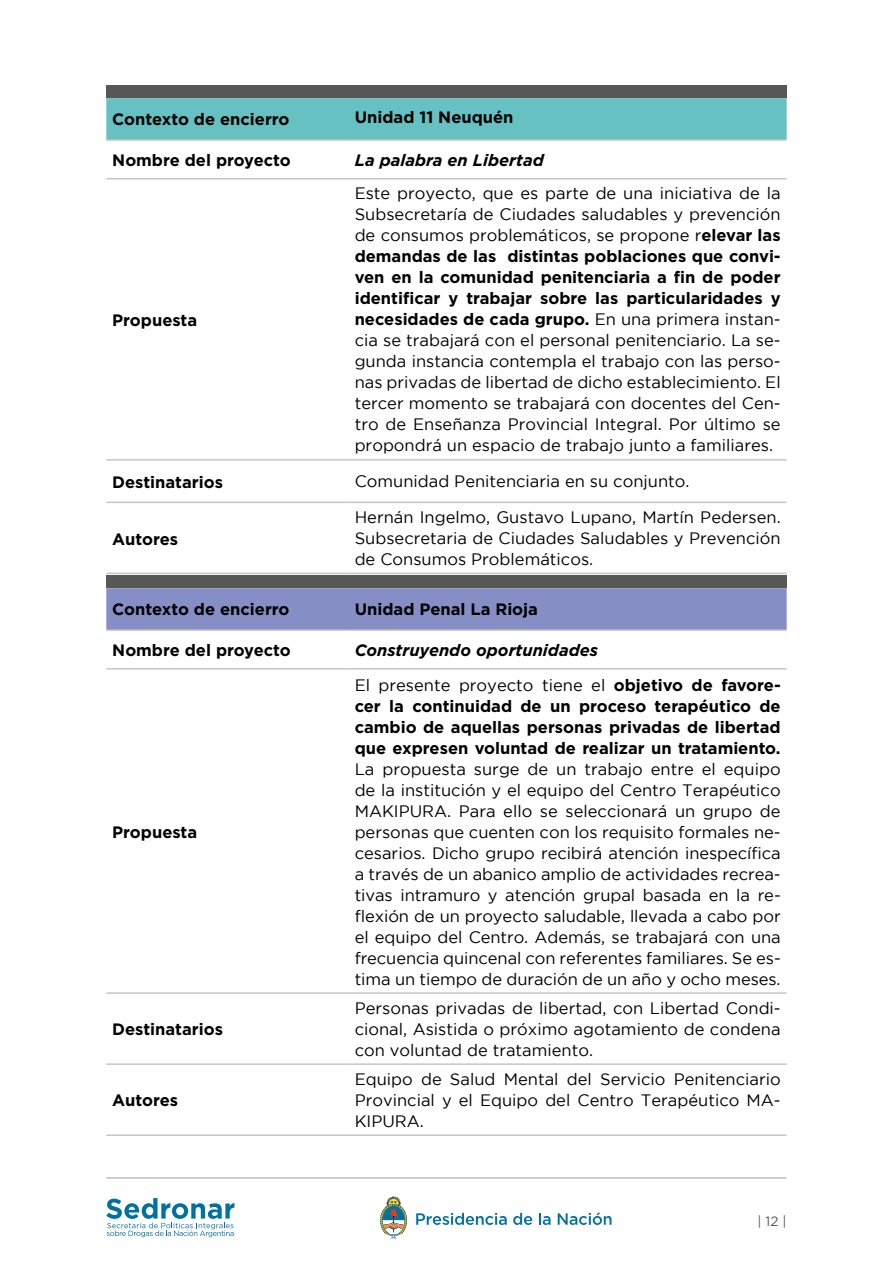
<style>
.page{position:relative;width:893px;height:1263px;background:#fff}
.page>*{position:absolute;margin:0;border:0;box-sizing:border-box;transform-origin:0 0}
.t1{font:16.5px/21px "Gotham";color:#000;text-align:justify}
.t2{font:700 16.5px/21px "Gotham";color:#000;text-align:justify}
.t3{font:italic 700 16.5px "Gotham";color:#000}
.t4{font:13.5px "Gotham";color:#575756}
.s1{font-weight:700}
.s2{font-weight:400}
</style>
<div class="page">
<hr style="left:106px;top:1177px;width:681px;height:1px;background:#9d9d9c">
<svg style="left:416px;top:1213px;width:91px;height:12px"></svg>
<svg style="left:513px;top:1213px;width:19px;height:12px"></svg>
<svg style="left:539px;top:1213px;width:12px;height:12px"></svg>
<svg style="left:558px;top:1212px;width:53px;height:13px"></svg>
<svg style="left:380px;top:1196px;width:27px;height:43px"></svg>
<svg style="left:106px;top:1198px;width:128px;height:39px"></svg>
<div style="left:106px;top:98px;width:681px;height:41px;background:#65c1c2"></div>
<hr style="left:106px;top:139px;width:243px;height:2px;background:#c6c6c6">
<hr style="left:349px;top:139px;width:438px;height:2px;background:#c6c6c6">
<hr style="left:106px;top:178px;width:243px;height:1px;background:#c6c6c6">
<hr style="left:349px;top:178px;width:438px;height:1px;background:#c6c6c6">
<hr style="left:106px;top:459px;width:243px;height:2px;background:#c6c6c6">
<hr style="left:349px;top:459px;width:438px;height:2px;background:#c6c6c6">
<hr style="left:106px;top:502px;width:243px;height:1px;background:#c6c6c6">
<hr style="left:349px;top:502px;width:438px;height:1px;background:#c6c6c6">
<hr style="left:106px;top:573px;width:243px;height:1px;background:#c6c6c6">
<hr style="left:349px;top:573px;width:438px;height:1px;background:#c6c6c6">
<div style="left:106px;top:588px;width:681px;height:41px;background:#868ec6"></div>
<hr style="left:106px;top:629px;width:243px;height:2px;background:#c6c6c6">
<hr style="left:349px;top:629px;width:438px;height:2px;background:#c6c6c6">
<hr style="left:106px;top:668px;width:243px;height:2px;background:#c6c6c6">
<hr style="left:349px;top:668px;width:438px;height:2px;background:#c6c6c6">
<hr style="left:106px;top:992px;width:243px;height:2px;background:#c6c6c6">
<hr style="left:349px;top:992px;width:438px;height:2px;background:#c6c6c6">
<hr style="left:106px;top:1063px;width:243px;height:2px;background:#c6c6c6">
<hr style="left:349px;top:1063px;width:438px;height:2px;background:#c6c6c6">
<hr style="left:106px;top:1134px;width:243px;height:2px;background:#c6c6c6">
<hr style="left:349px;top:1134px;width:438px;height:2px;background:#c6c6c6">
<div style="left:106px;top:575px;width:681px;height:13px;background:#575756"></div>
<div style="left:106px;top:85px;width:681px;height:13px;background:#575756"></div>
<p class="t2" style="left:112px;top:109px;width:179px">Contexto de encierro</p>
<p class="t2" style="left:355px;top:107px;width:160px">Unidad 11 Neuquén</p>
<p class="t2" style="left:112px;top:150px;width:180px">Nombre del proyecto</p>
<p class="t3" style="left:355px;top:149px;width:191px">La palabra en Libertad</p>
<p class="t2" style="left:112px;top:309px;width:86px">Propuesta</p>
<p class="t1" style="left:355px;top:183px;width:427px">Este proyecto, que es parte de una iniciativa de la Subsecretaría de Ciudades saludables y prevención de consumos problemáticos, se propone r<span class="s1">elevar las demandas de las distintas poblaciones que convi&shy;ven en la comunidad penitenciaria a fin de poder identificar y trabajar sobre las particularidades y necesidades de cada grupo.</span> En una primera instan&shy;cia se trabajará con el personal penitenciario. La se&shy;gunda instancia contempla el trabajo con las perso&shy;nas privadas de libertad de dicho establecimiento. El tercer momento se trabajará con docentes del Cen&shy;tro de Enseñanza Provincial Integral. Por último se propondrá un espacio de trabajo junto a familiares.</p>
<p class="t2" style="left:112px;top:471px;width:112px">Destinatarios</p>
<p class="t1" style="left:355px;top:471px;width:336px">Comunidad Penitenciaria en su conjunto.</p>
<p class="t2" style="left:112px;top:528px;width:67px">Autores</p>
<p class="t1" style="left:355px;top:506px;width:427px">Hernán Ingelmo, Gustavo Lupano, Martín Pedersen.<br>Subsecretaria de Ciudades Saludables y Prevención de Consumos Problemáticos.</p>
<p class="t2" style="left:112px;top:599px;width:179px">Contexto de encierro</p>
<p class="t2" style="left:355px;top:599px;width:185px">Unidad Penal La Rioja</p>
<p class="t2" style="left:112px;top:640px;width:180px">Nombre del proyecto</p>
<p class="t3" style="left:355px;top:639px;width:245px">Construyendo oportunidades</p>
<p class="t2" style="left:112px;top:821px;width:86px">Propuesta</p>
<p class="t2" style="left:112px;top:1019px;width:112px">Destinatarios</p>
<p class="t2" style="left:112px;top:1090px;width:67px">Autores</p>
<p class="t2" style="left:355px;top:674px;width:427px"><span class="s2">El presente proyecto tiene el</span> objetivo de favore&shy;cer la continuidad de un proceso terapéutico de cambio de aquellas personas privadas de libertad que expresen voluntad de realizar un tratamiento.</p>
<p class="t1" style="left:355px;top:758px;width:427px">La propuesta surge de un trabajo entre el equipo de la institución y el equipo del Centro Terapéutico MAKIPURA. Para ello se seleccionará un grupo de personas que cuenten con los requisito formales ne&shy;cesarios. Dicho grupo recibirá atención inespecífica a través de un abanico amplio de actividades recrea&shy;tivas intramuro y atención grupal basada en la re&shy;flexión de un proyecto saludable, llevada a cabo por el equipo del Centro. Además, se trabajará con una frecuencia quincenal con referentes familiares. Se es&shy;tima un tiempo de duración de un año y ocho meses.</p>
<p class="t1" style="left:355px;top:997px;width:427px">Personas privadas de libertad, con Libertad Condi&shy;cional, Asistida o próximo agotamiento de condena con voluntad de tratamiento.</p>
<p class="t1" style="left:355px;top:1068px;width:427px">Equipo de Salud Mental del Servicio Penitenciario Provincial y el Equipo del Centro Terapéutico MA-KIPURA.</p>
<p class="t4" style="left:757px;top:1213px;width:31px">| 12 |</p>
</div>
